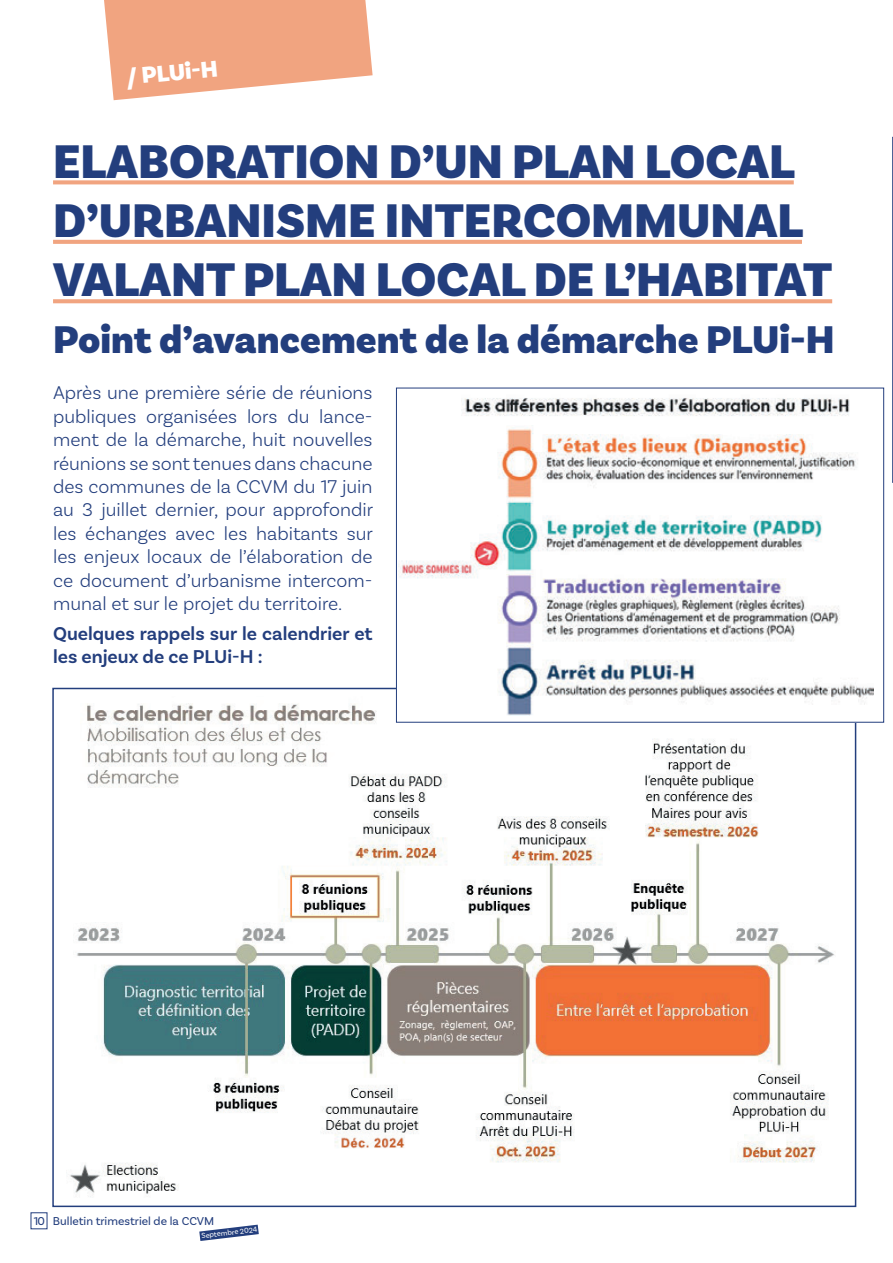
<style>
.page{position:relative;width:893px;height:1263px;background:#fff}
.page>*{position:absolute;margin:0;border:0;box-sizing:border-box;transform-origin:0 0}
.t1{font:900 49.5px/59.4px "Basic Sans";color:#233e7d}
.t2{font:900 40.5px "Basic Sans";color:#233e7d}
.t3{font:900 24px "Basic Sans";color:#fff}
.t4{font:300 19.5px/23.4px "Basic Sans";color:#233e7d;text-align:justify}
.t5{font:600 19.5px/23.4px "Basic Sans";color:#233e7d}
.t6{font:12px "Basic Sans";color:#233e7d}
.t7{font:7.5px "Basic Sans";color:#fff}
</style>
<div class="page">
<svg style="left:53px;top:180px;width:740px;height:4px;background:#f2ac8b"></svg>
<svg style="left:53px;top:240px;width:749px;height:4px;background:#f1a683"></svg>
<svg style="left:53px;top:299px;width:779px;height:4px;background:#f1a987"></svg>
<svg style="left:104px;top:0;width:268px;height:100px;background:#f3b192"></svg>
<img style="left:70px;top:696px;width:772px;height:501px">
<div style="left:396px;top:388px;width:487px;height:334px;background:#fff"></div>
<img style="left:399px;top:398px;width:474px;height:317px">
<svg style="left:892px;top:136px;width:1px;height:347px"></svg>
<svg style="left:199px;top:1224px;width:60px;height:16px"></svg>
<p class="t3" style="left:125px;top:64px;width:93px;rotate:-5deg">/ PLUi-H</p>
<h1 class="t1" style="left:53px;top:133px;width:780px">ELABORATION D’UN PLAN LOCAL<br>D’URBANISME INTERCOMMUNAL<br>VALANT PLAN LOCAL DE L’HABITAT</h1>
<h2 class="t2" style="left:53px;top:319px;width:783px">Point d’avancement de la démarche PLUi-H</h2>
<p class="t4" style="left:53px;top:382px;width:321px">Après une première série de réunions publiques organisées lors du lance&shy;ment de la démarche, huit nouvelles réunions se sont tenues dans chacune des communes de la CCVM du 17 juin au 3 juillet dernier, pour approfondir les échanges avec les habitants sur les enjeux locaux de l’élaboration de ce document d’urbanisme intercom&shy;munal et sur le projet du territoire.</p>
<p class="t5" style="left:53px;top:622px;width:321px">Quelques rappels sur le calendrier et les enjeux de ce PLUi-H :</p>
<p class="t6" style="left:34px;top:1215px;width:182px">10 Bulletin trimestriel de la CCVM</p>
<p class="t7" style="left:201px;top:1232px;width:58px;rotate:-7deg">Septembre 2024</p>
</div>
